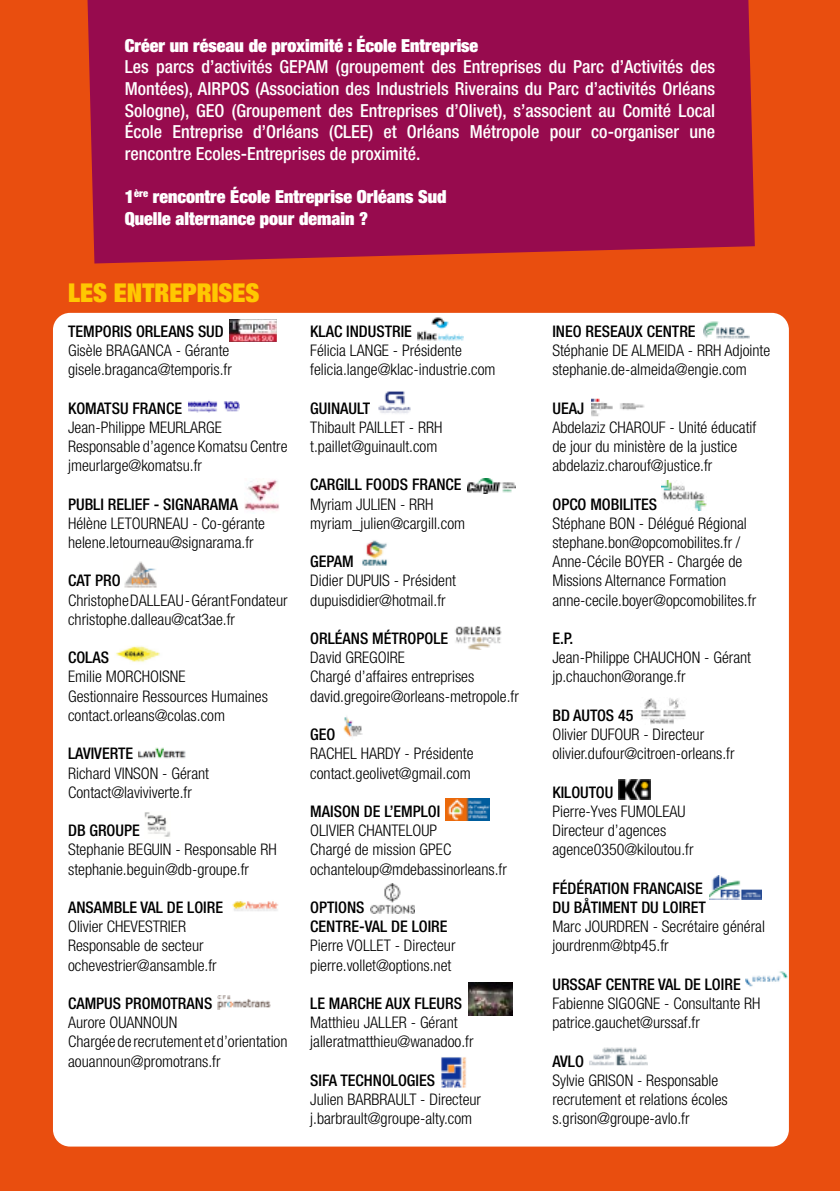
<style>
.page{position:relative;width:840px;height:1191px;background:#fff}
.page>*{position:absolute;margin:0;border:0;box-sizing:border-box;transform-origin:0 0}
.t1{font:900 expanded 26px "Helvetica Neue";color:#ffc801}
.t2{font:500 condensed 18px/21.6px "Helvetica Neue";color:#fff;text-align:justify}
.t3{font:900 expanded 18px/21.6px "Helvetica Neue";color:#fff}
.t4{font:300 condensed 16px/19.2px "Helvetica Neue";color:#000}
.t5{font:500 condensed 16px/19.2px "Helvetica Neue";color:#000}
</style>
<div class="page">
<div style="left:0;top:0;width:839px;height:1191px;background:#e94e0f"></div>
<div style="left:53px;top:313px;width:735px;height:833px;background:#fff;border-radius:17px"></div>
<div style="left:87px;top:0;width:667px;height:263px;background:#970b4e"></div>
<img style="left:232px;top:901px;width:47px;height:10px">
<img style="left:641px;top:698px;width:45px;height:26px">
<img style="left:467px;top:478px;width:47px;height:15px">
<img style="left:116px;top:646px;width:44px;height:16px">
<img style="left:144px;top:812px;width:26px;height:25px">
<img style="left:709px;top:875px;width:51px;height:24px">
<img style="left:343px;top:716px;width:20px;height:21px">
<img style="left:362px;top:540px;width:25px;height:26px">
<img style="left:378px;top:391px;width:33px;height:23px">
<img style="left:703px;top:321px;width:45px;height:17px">
<img style="left:618px;top:780px;width:32px;height:19px">
<img style="left:417px;top:317px;width:46px;height:24px">
<img style="left:188px;top:400px;width:51px;height:13px">
<img style="left:138px;top:747px;width:48px;height:12px">
<img style="left:468px;top:982px;width:44px;height:33px">
<img style="left:445px;top:799px;width:44px;height:22px">
<img style="left:589px;top:1047px;width:57px;height:19px">
<img style="left:455px;top:626px;width:47px;height:24px">
<img style="left:218px;top:995px;width:52px;height:14px">
<img style="left:661px;top:480px;width:45px;height:30px">
<img style="left:370px;top:883px;width:44px;height:30px">
<img style="left:441px;top:1057px;width:25px;height:31px">
<img style="left:244px;top:480px;width:35px;height:31px">
<img style="left:229px;top:319px;width:47px;height:22px">
<img style="left:745px;top:971px;width:41px;height:16px">
<img style="left:591px;top:398px;width:54px;height:18px">
<img style="left:124px;top:561px;width:33px;height:27px">
<p class="t3" style="left:125px;top:34px;width:355px">Créer un réseau de proximité : École Entreprise</p>
<p class="t2" style="left:125px;top:56px;width:591px">Les parcs d’activités GEPAM (groupement des Entreprises du Parc d’Activités des Montées), AIRPOS (Association des Industriels Riverains du Parc d’activités Orléans Sologne), GEO (Groupement des Entreprises d’Olivet), s’associent au Comité Local École Entreprise d’Orléans (CLEE) et Orléans Métropole pour co-organiser une rencontre Ecoles-Entreprises de proximité.</p>
<p class="t3" style="left:125px;top:185px;width:323px">1<sup>ère</sup> rencontre École Entreprise Orléans Sud<br>Quelle alternance pour demain ?</p>
<h1 class="t1" style="left:68px;top:276px;width:193px">LES ENTREPRISES</h1>
<p class="t5" style="left:68px;top:321px;width:157px">TEMPORIS ORLEANS SUD</p>
<p class="t4" style="left:68px;top:340px;width:165px">Gisèle BRAGANCA - Gérante gisele.braganca@temporis.fr</p>
<p class="t5" style="left:68px;top:398px;width:115px">KOMATSU FRANCE</p>
<p class="t4" style="left:68px;top:417px;width:221px">Jean-Philippe MEURLARGE<br>Responsable d’agence Komatsu Centre jmeurlarge@komatsu.fr</p>
<p class="t5" style="left:68px;top:494px;width:171px">PUBLI RELIEF - SIGNARAMA</p>
<p class="t4" style="left:68px;top:513px;width:198px">Hélène LETOURNEAU - Co-gérante helene.letourneau@signarama.fr</p>
<p class="t5" style="left:68px;top:571px;width:54px">CAT PRO</p>
<p class="t4" style="left:68px;top:590px;width:221px">Christophe DALLEAU - Gérant Fondateur christophe.dalleau@cat3ae.fr</p>
<p class="t5" style="left:68px;top:648px;width:42px">COLAS</p>
<p class="t4" style="left:68px;top:667px;width:201px">Emilie MORCHOISNE<br>Gestionnaire Ressources Humaines contact.orleans@colas.com</p>
<p class="t5" style="left:68px;top:744px;width:66px">LAVIVERTE</p>
<p class="t4" style="left:68px;top:763px;width:142px">Richard VINSON - Gérant<br>Contact@laviviverte.fr</p>
<p class="t5" style="left:68px;top:820px;width:73px">DB GROUPE</p>
<p class="t4" style="left:68px;top:840px;width:210px">Stephanie BEGUIN - Responsable RH stephanie.beguin@db-groupe.fr</p>
<p class="t5" style="left:68px;top:897px;width:156px">ANSAMBLE VAL DE LOIRE</p>
<p class="t4" style="left:68px;top:916px;width:150px">Olivier CHEVESTRIER<br>Responsable de secteur ochevestrier@ansamble.fr</p>
<p class="t5" style="left:68px;top:993px;width:146px">CAMPUS PROMOTRANS</p>
<p class="t4" style="left:68px;top:1012px;width:221px">Aurore OUANNOUN<br>Chargée de recrutement et d’orientation aouannoun@promotrans.fr</p>
<p class="t5" style="left:310px;top:321px;width:103px">KLAC INDUSTRIE</p>
<p class="t4" style="left:310px;top:340px;width:187px">Félicia LANGE - Présidente felicia.lange@klac-industrie.com</p>
<p class="t5" style="left:310px;top:398px;width:61px">GUINAULT</p>
<p class="t4" style="left:310px;top:417px;width:133px">Thibault PAILLET - RRH t.paillet@guinault.com</p>
<p class="t5" style="left:310px;top:475px;width:153px">CARGILL FOODS FRANCE</p>
<p class="t4" style="left:310px;top:494px;width:156px">Myriam JULIEN - RRH myriam_julien@cargill.com</p>
<p class="t5" style="left:310px;top:552px;width:45px">GEPAM</p>
<p class="t4" style="left:310px;top:571px;width:147px">Didier DUPUIS - Président dupuisdidier@hotmail.fr</p>
<p class="t5" style="left:310px;top:628px;width:139px">ORLÉANS MÉTROPOLE</p>
<p class="t4" style="left:310px;top:648px;width:210px">David GREGOIRE<br>Chargé d’affaires entreprises david.gregoire@orleans-metropole.fr</p>
<p class="t5" style="left:310px;top:724px;width:27px">GEO</p>
<p class="t4" style="left:310px;top:744px;width:165px">RACHEL HARDY - Présidente contact.geolivet@gmail.com</p>
<p class="t5" style="left:310px;top:801px;width:132px">MAISON DE L’EMPLOI</p>
<p class="t4" style="left:310px;top:820px;width:198px">OLIVIER CHANTELOUP<br>Chargé de mission GPEC ochanteloup@mdebassinorleans.fr</p>
<p class="t5" style="left:310px;top:897px;width:139px">OPTIONS<br>CENTRE-VAL DE LOIRE</p>
<p class="t4" style="left:310px;top:936px;width:147px">Pierre VOLLET - Directeur pierre.vollet@options.net</p>
<p class="t5" style="left:310px;top:993px;width:153px">LE MARCHE AUX FLEURS</p>
<p class="t4" style="left:310px;top:1012px;width:165px">Matthieu JALLER - Gérant jalleratmatthieu@wanadoo.fr</p>
<p class="t5" style="left:310px;top:1070px;width:126px">SIFA TECHNOLOGIES</p>
<p class="t4" style="left:310px;top:1089px;width:172px">Julien BARBRAULT - Directeur j.barbrault@groupe-alty.com</p>
<p class="t5" style="left:552px;top:321px;width:145px">INEO RESEAUX CENTRE</p>
<p class="t4" style="left:552px;top:340px;width:219px">Stéphanie DE ALMEIDA - RRH Adjointe stephanie.de-almeida@engie.com</p>
<p class="t5" style="left:552px;top:398px;width:33px">UEAJ</p>
<p class="t4" style="left:552px;top:417px;width:205px">Abdelaziz CHAROUF - Unité éducatif de jour du ministère de la justice abdelaziz.charouf@justice.fr</p>
<p class="t5" style="left:552px;top:494px;width:106px">OPCO MOBILITES</p>
<p class="t4" style="left:552px;top:513px;width:205px">Stéphane BON - Délégué Régional stephane.bon@opcomobilites.fr / Anne-Cécile BOYER - Chargée de Missions Alternance Formation anne-cecile.boyer@opcomobilites.fr</p>
<p class="t5" style="left:552px;top:628px;width:22px">E.P.</p>
<p class="t4" style="left:552px;top:648px;width:200px">Jean-Philippe CHAUCHON - Gérant jp.chauchon@orange.fr</p>
<p class="t5" style="left:552px;top:705px;width:82px">BD AUTOS 45</p>
<p class="t4" style="left:552px;top:724px;width:183px">Olivier DUFOUR - Directeur olivier.dufour@citroen-orleans.fr</p>
<p class="t5" style="left:552px;top:782px;width:62px">KILOUTOU</p>
<p class="t4" style="left:552px;top:801px;width:142px">Pierre-Yves FUMOLEAU<br>Directeur d’agences agence0350@kiloutou.fr</p>
<p class="t5" style="left:552px;top:878px;width:155px">FÉDÉRATION FRANCAISE<br>DU BÅTIMENT DU LOIRET</p>
<p class="t4" style="left:552px;top:916px;width:214px">Marc JOURDREN - Secrétaire général jourdrenm@btp45.fr</p>
<p class="t5" style="left:552px;top:974px;width:190px">URSSAF CENTRE VAL DE LOIRE</p>
<p class="t4" style="left:552px;top:993px;width:209px">Fabienne SIGOGNE - Consultante RH patrice.gauchet@urssaf.fr</p>
<p class="t5" style="left:552px;top:1051px;width:33px">AVLO</p>
<p class="t4" style="left:552px;top:1070px;width:177px">Sylvie GRISON - Responsable recrutement et relations écoles s.grison@groupe-avlo.fr</p>
</div>
